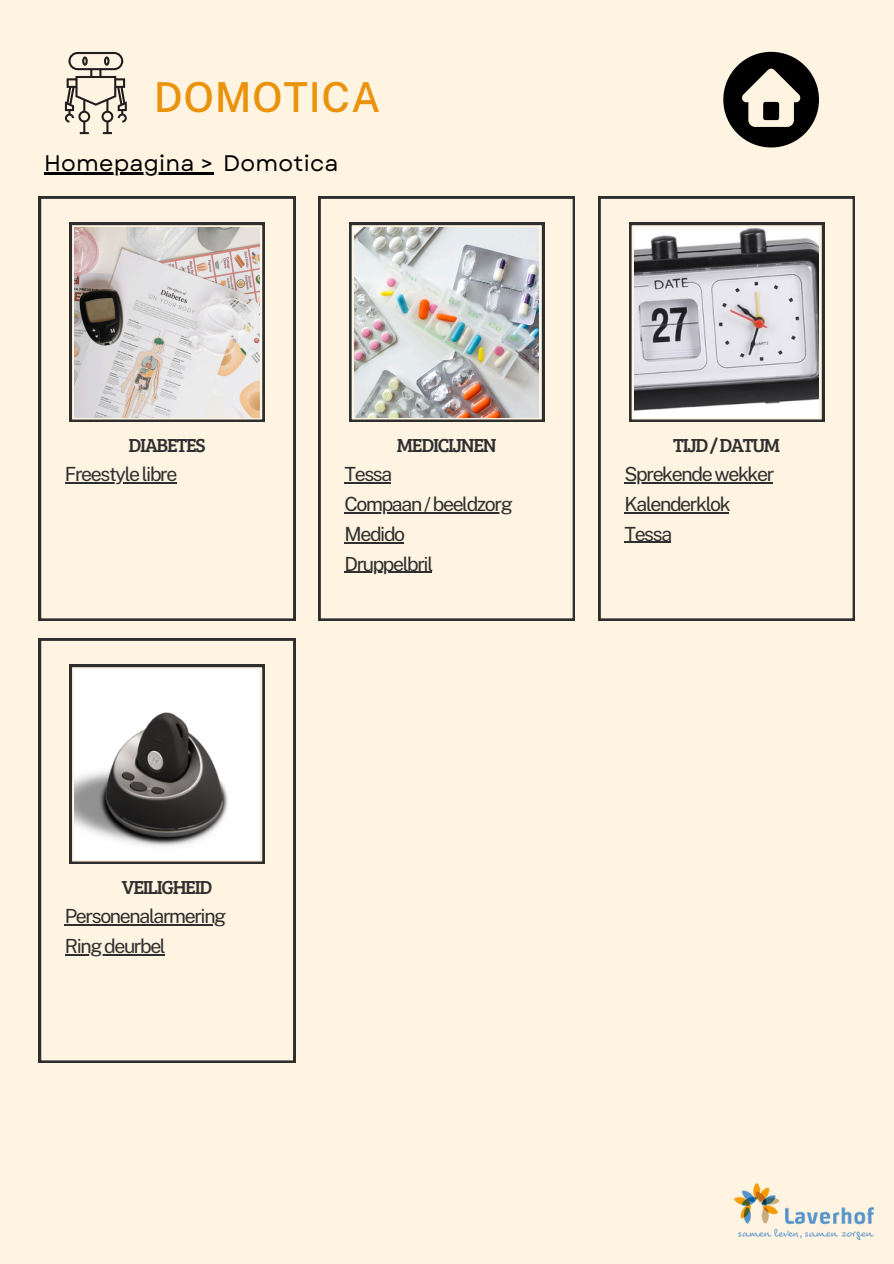
<style>
.page{position:relative;width:894px;height:1264px;background:#fff}
.page>*{position:absolute;margin:0;border:0;box-sizing:border-box;transform-origin:0 0}
.t1{font:500 41.25px "Public Sans";letter-spacing:.015em;color:#ea9209}
.t2{font:22.5px "Garet";letter-spacing:.01em;color:#000}
.t3{font:19.5px "Public Sans";letter-spacing:-.07em;color:#2e2e2e}
.t4{font:19.5px "Bree Serif";letter-spacing:-.065em;color:#2e2e2e}
</style>
<div class="page">
<div style="left:0;top:0;width:893px;height:1263px;background:#fff4e2"></div>
<svg style="left:39px;top:197px;width:256px;height:423px"></svg>
<svg style="left:70px;top:223px;width:194px;height:199px"></svg>
<svg style="left:318px;top:197px;width:256px;height:423px"></svg>
<svg style="left:349px;top:223px;width:195px;height:199px"></svg>
<img style="left:75px;top:228px;width:184px;height:189px">
<img style="left:354px;top:228px;width:185px;height:189px">
<svg style="left:598px;top:197px;width:256px;height:423px"></svg>
<svg style="left:629px;top:223px;width:194px;height:199px"></svg>
<img style="left:634px;top:228px;width:184px;height:189px">
<svg style="left:39px;top:638px;width:256px;height:424px"></svg>
<svg style="left:70px;top:665px;width:194px;height:198px"></svg>
<img style="left:75px;top:670px;width:184px;height:189px">
<hr style="left:65px;top:482px;width:111px;height:1px;background:#2e2e2e">
<hr style="left:344px;top:482px;width:47px;height:1px;background:#2e2e2e">
<hr style="left:344px;top:512px;width:167px;height:1px;background:#2e2e2e">
<hr style="left:624px;top:482px;width:148px;height:1px;background:#2e2e2e">
<hr style="left:624px;top:512px;width:105px;height:1px;background:#2e2e2e">
<hr style="left:65px;top:924px;width:160px;height:1px;background:#2e2e2e">
<hr style="left:65px;top:954px;width:99px;height:1px;background:#2e2e2e">
<hr style="left:344px;top:542px;width:60px;height:1px;background:#2e2e2e">
<hr style="left:624px;top:542px;width:47px;height:1px;background:#2e2e2e">
<hr style="left:344px;top:571px;width:87px;height:2px;background:#2e2e2e">
<hr style="left:44px;top:172px;width:169px;height:2px;background:#000">
<svg style="left:65px;top:52px;width:62px;height:82px"></svg>
<img style="left:734px;top:1183px;width:138px;height:56px">
<svg style="left:723px;top:52px;width:95px;height:95px"></svg>
<div style="left:763px;top:102px;width:15px;height:18px;background:#000;border-radius:2px"></div>
<p class="t1" style="left:154px;top:73px;width:228px">DOMOTICA</p>
<p class="t2" style="left:44px;top:147px;width:296px">Homepagina &gt; Domotica</p>
<h2 class="t4" style="left:128px;top:430px;width:79px">DIABETES</h2>
<h2 class="t4" style="left:397px;top:430px;width:101px">MEDICIJNEN</h2>
<p class="t3" style="left:344px;top:463px;width:50px">Tessa</p>
<h3 class="t3" style="left:344px;top:492px;width:170px">Compaan / beeldzorg</h3>
<p class="t3" style="left:65px;top:463px;width:114px">Freestyle libre</p>
<p class="t4" style="left:673px;top:430px;width:108px">TIJD/DATUM</p>
<h3 class="t3" style="left:624px;top:463px;width:151px">Sprekende wekker</h3>
<p class="t3" style="left:624px;top:492px;width:108px">Kalenderklok</p>
<h3 class="t3" style="left:344px;top:522px;width:62px">Medido</h3>
<p class="t3" style="left:624px;top:522px;width:50px">Tessa</p>
<p class="t3" style="left:344px;top:552px;width:90px">Druppelbril</p>
<p class="t4" style="left:122px;top:872px;width:92px">VEILIGHEID</p>
<p class="t3" style="left:65px;top:904px;width:163px">Personenalarmering</p>
<p class="t3" style="left:65px;top:934px;width:102px">Ring deurbel</p>
</div>
